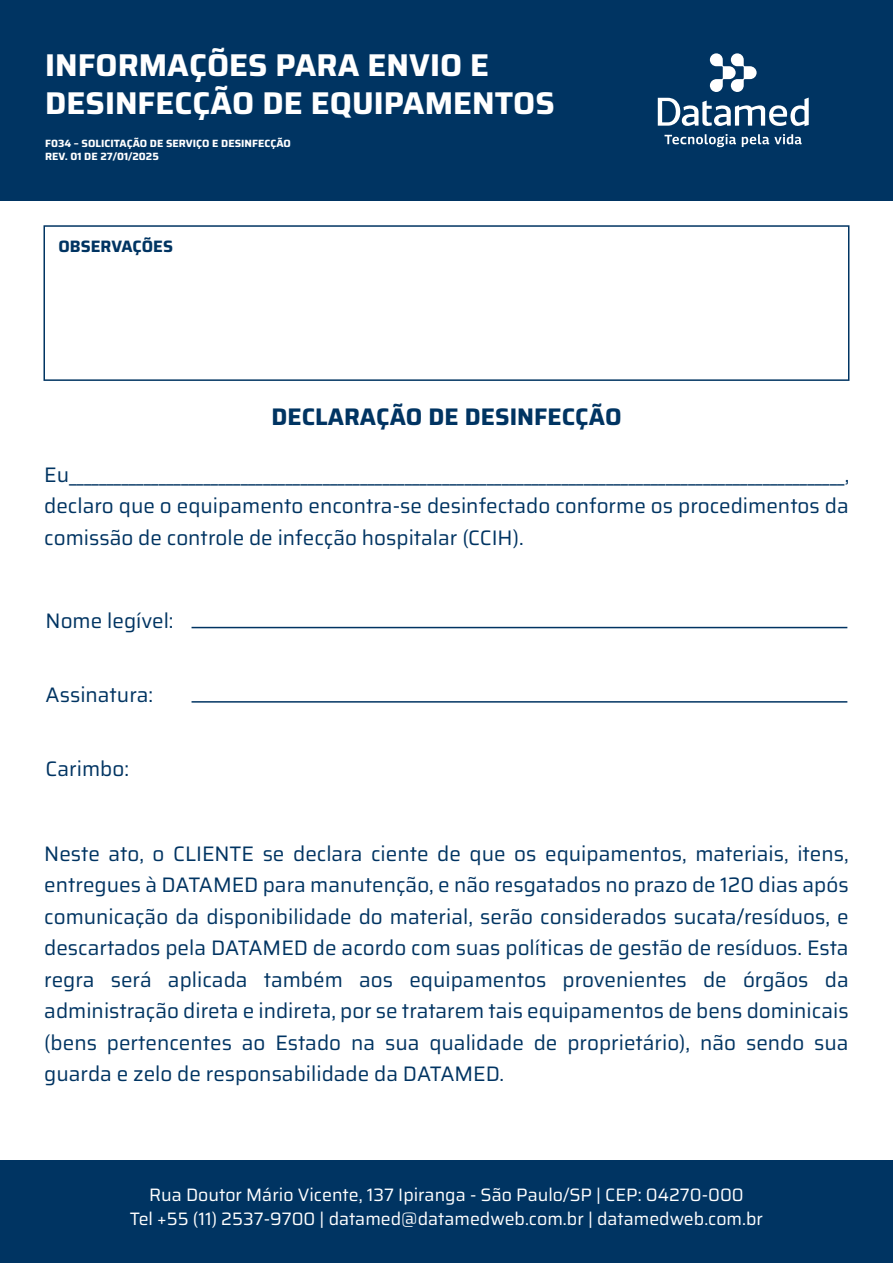
<style>
.page{position:relative;width:893px;height:1263px;background:#fff}
.page>*{position:absolute;margin:0;border:0;box-sizing:border-box;transform-origin:0 0}
.t1{font:700 31.5px/37.8px "Saira";color:#fff}
.t2{font:700 24px "Saira";color:#003462}
.t3{font:21px/31.5px "Saira";color:#003462;text-align:justify}
.t4{font:18px/24px "Saira";color:#fff;text-align:center}
.t5{font:700 16.5px "Saira";color:#003462}
.t6{font:700 10.5px/12.6px "Saira";color:#fff}
</style>
<div class="page">
<div style="left:43px;top:225px;width:806px;height:156px;border:2px solid #003462"></div>
<div style="left:0;top:0;width:893px;height:201px;background:#003462"></div>
<svg style="left:664px;top:134px;width:72px;height:13px"></svg>
<svg style="left:742px;top:134px;width:60px;height:13px"></svg>
<svg style="left:710px;top:53px;width:47px;height:39px"></svg>
<svg style="left:658px;top:98px;width:151px;height:29px"></svg>
<div style="left:0;top:1160px;width:893px;height:103px;background:#003462"></div>
<hr style="left:192px;top:627px;width:655px;height:1px;background:#003462">
<hr style="left:192px;top:701px;width:655px;height:2px;background:#003462">
<h1 class="t1" style="left:45px;top:45px;width:511px">INFORMAÇÕES PARA ENVIO E<br>DESINFECÇÃO DE EQUIPAMENTOS</h1>
<p class="t6" style="left:45px;top:137px;width:247px">F034 – SOLICITAÇÃO DE SERVIÇO E DESINFECÇÃO<br>REV. 01 DE 27/01/2025</p>
<p class="t5" style="left:58px;top:232px;width:116px">OBSERVAÇÕES</p>
<p class="t2" style="left:271px;top:397px;width:352px">DECLARAÇÃO DE DESINFECÇÃO</p>
<p class="t3" style="left:44px;top:458px;width:806px">Eu________________________________________________________________________________________________________, declaro que o equipamento encontra-se desinfectado conforme os procedimentos da comissão de controle de infecção hospitalar (CCIH).</p>
<p class="t3" style="left:46px;top:604px;width:129px">Nome legível:</p>
<p class="t3" style="left:46px;top:678px;width:109px">Assinatura:</p>
<p class="t3" style="left:46px;top:752px;width:85px">Carimbo:</p>
<p class="t3" style="left:44px;top:837px;width:806px">Neste ato, o CLIENTE se declara ciente de que os equipamentos, materiais, itens, entregues à DATAMED para manutenção, e não resgatados no prazo de 120 dias após comunicação da disponibilidade do material, serão considerados sucata/resíduos, e descartados pela DATAMED de acordo com suas políticas de gestão de resíduos. Esta regra será aplicada também aos equipamentos provenientes de órgãos da administração direta e indireta, por se tratarem tais equipamentos de bens dominicais (bens pertencentes ao Estado na sua qualidade de proprietário), não sendo sua guarda e zelo de responsabilidade da DATAMED.</p>
<p class="t4" style="left:130px;top:1182px;width:635px">Rua Doutor Mário Vicente, 137 Ipiranga - São Paulo/SP | CEP: 04270-000<br>Tel +55 (11) 2537-9700 | datamed@datamedweb.com.br | datamedweb.com.br</p>
</div>
